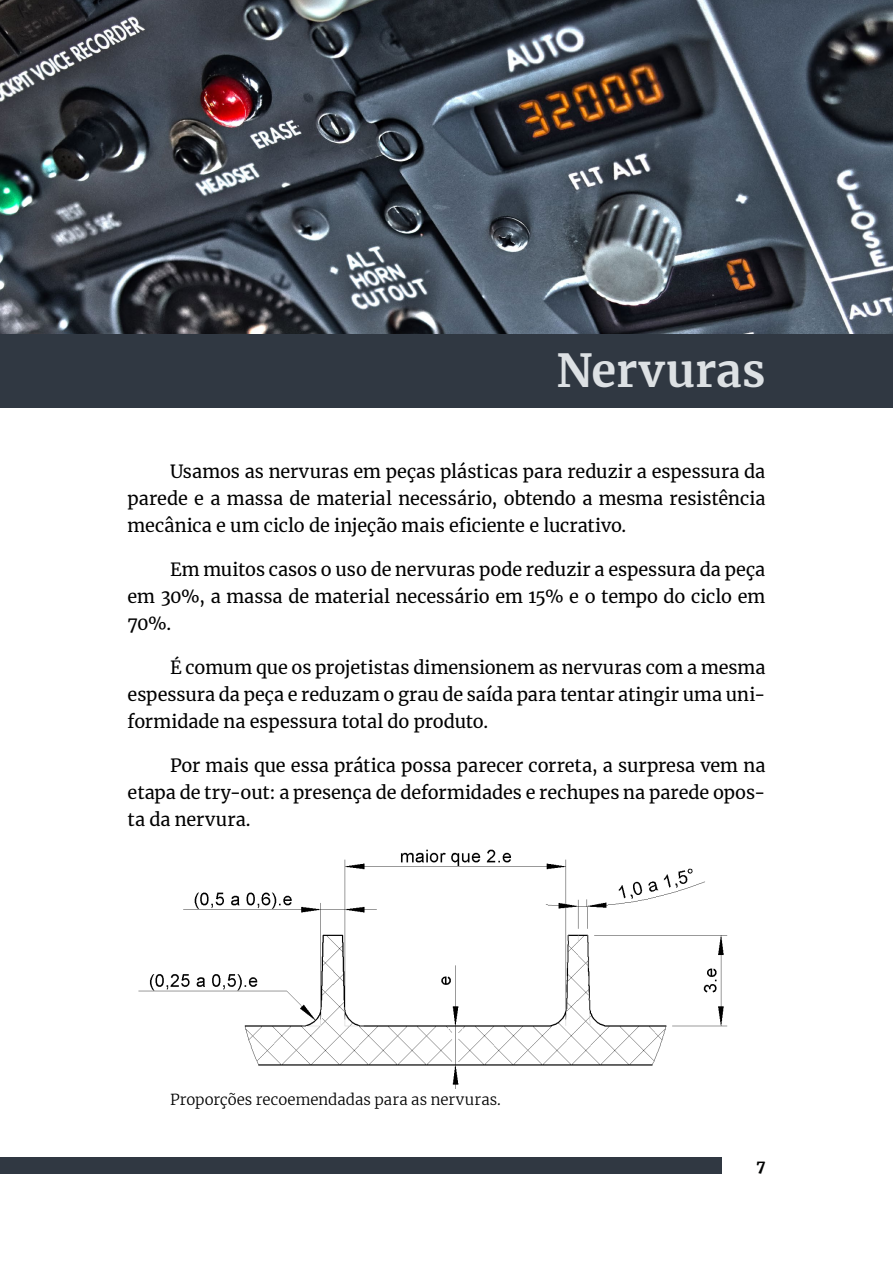
<style>
.page{position:relative;width:893px;height:1263px;background:#fff}
.page>*{position:absolute;margin:0;border:0;box-sizing:border-box;transform-origin:0 0}
.t1{font:700 45px "Merriweather";letter-spacing:.005em;color:#dde1e4}
.t2{font:18px/27px "Merriweather";letter-spacing:-.005em;color:#000;text-align:justify}
.t3{font:300 15px "Merriweather";letter-spacing:.005em;color:#000}
.t4{font:900 15px "Merriweather";color:#010202}
</style>
<div class="page">
<div style="left:0;top:1157px;width:722px;height:17px;background:#303842"></div>
<img style="left:0;top:0;width:893px;height:334px">
<div style="left:0;top:334px;width:893px;height:74px;background:#303842"></div>
<img style="left:138px;top:849px;width:590px;height:240px">
<h1 class="t1" style="left:556px;top:340px;width:210px">Nervuras</h1>
<p class="t2" style="left:128px;top:457px;width:639px;text-indent:43px">Usamos as nervuras em peças plásticas para reduzir a espessura da parede e a massa de material necessário, obtendo a mesma resistência mecânica e um ciclo de injeção mais eficiente e lucrativo.</p>
<p class="t2" style="left:128px;top:555px;width:639px;text-indent:43px">Em muitos casos o uso de nervuras pode reduzir a espessura da peça em 30%, a massa de material necessário em 15% e o tempo do ciclo em 70%.</p>
<p class="t2" style="left:128px;top:653px;width:639px;text-indent:43px">É comum que os projetistas dimensionem as nervuras com a mesma espessura da peça e reduzam o grau de saída para tentar atingir uma uni&shy;formidade na espessura total do produto.</p>
<p class="t2" style="left:128px;top:751px;width:639px;text-indent:43px">Por mais que essa prática possa parecer correta, a surpresa vem na etapa de try-out: a presença de deformidades e rechupes na parede opos&shy;ta da nervura.</p>
<p class="t3" style="left:170px;top:1089px;width:332px">Proporções recoemendadas para as nervuras.</p>
<p class="t4" style="left:756px;top:1155px;width:10px">7</p>
</div>
